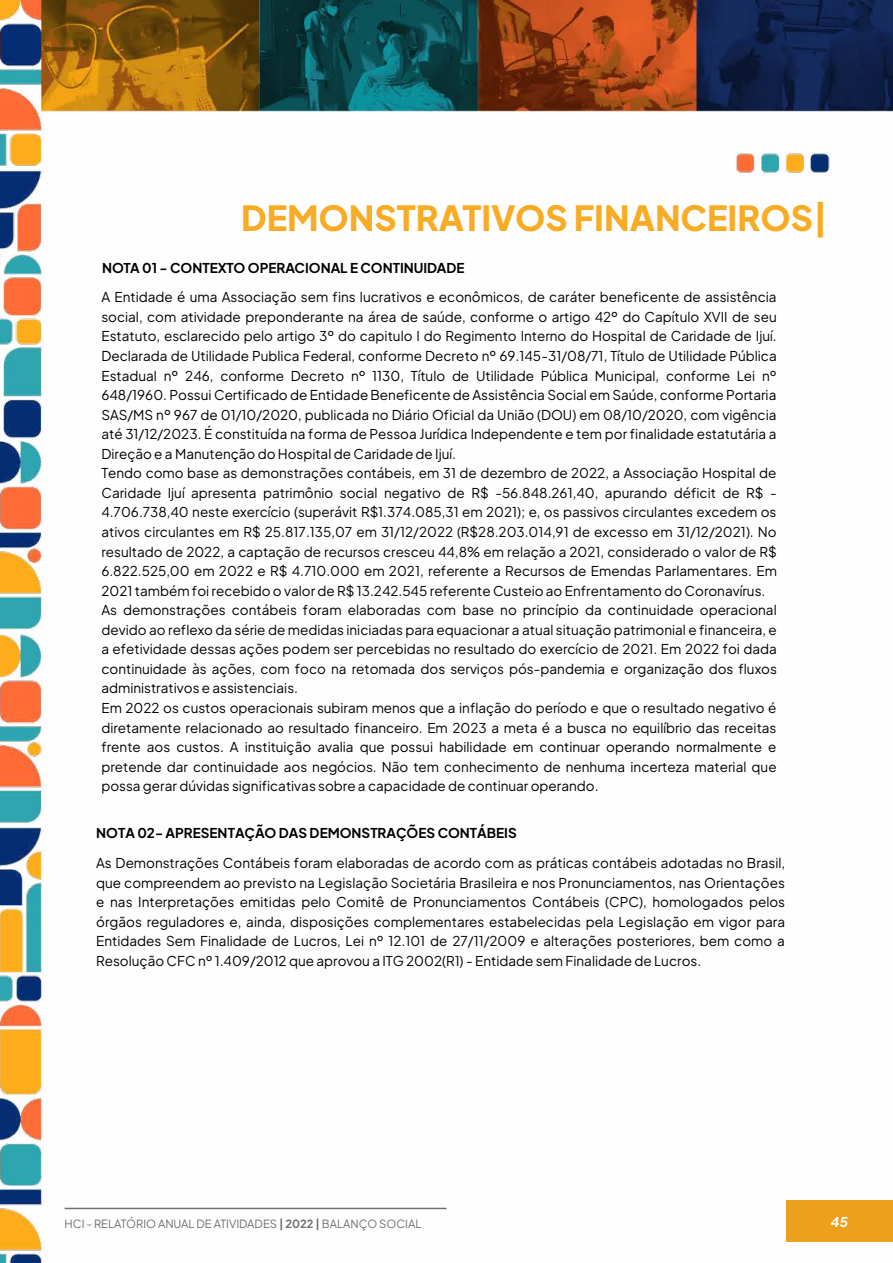
<style>
.page{position:relative;width:893px;height:1263px;background:#fff}
.page>*{position:absolute;margin:0;border:0;box-sizing:border-box;transform-origin:0 0}
.t1{font:800 34.5px "Plus Jakarta Sans";color:#f8ac25}
.t2{font:13.5px/19.5px "Plus Jakarta Sans Roman";color:#000}
.t3{font:700 13.5px "Plus Jakarta Sans";color:#000}
.t4{font:italic 700 13.5px "Plus Jakarta Sans";color:#fff}
.t5{font:11.25px "Plus Jakarta Sans";color:#706f6f}
.s1{font-weight:700}
</style>
<div class="page">
<img style="left:0;top:0;width:893px;height:1263px">
<hr style="left:65px;top:1208px;width:381px;height:1px;background:#706f6f">
<div style="left:787px;top:1201px;width:106px;height:41px;background:#eca11e"></div>
<h1 class="t1" style="left:241px;top:190px;width:588px">DEMONSTRATIVOS FINANCEIROS|</h1>
<p class="t3" style="left:102px;top:257px;width:364px">NOTA 01 - CONTEXTO OPERACIONAL E CONTINUIDADE</p>
<p class="t2" style="left:101px;top:286px;width:677px">A Entidade é uma Associação sem fins lucrativos e econômicos, de caráter beneficente de assistência social, com atividade preponderante na área de saúde, conforme o artigo 42º do Capítulo XVII de seu Estatuto, esclarecido pelo artigo 3º do capitulo I do Regimento Interno do Hospital de Caridade de Ijuí.<br>Declarada de Utilidade Publica Federal, conforme Decreto nº 69.145-31/08/71, Título de Utilidade Pública Estadual nº 246, conforme Decreto nº 1130, Título de Utilidade Pública Municipal, conforme Lei nº 648/1960. Possui Certificado de Entidade Beneficente de Assistência Social em Saúde, conforme Portaria SAS/MS nº 967 de 01/10/2020, publicada no Diário Oficial da União (DOU) em 08/10/2020, com vigência até 31/12/2023. É constituída na forma de Pessoa Jurídica Independente e tem por finalidade estatutária a Direção e a Manutenção do Hospital de Caridade de Ijuí.<br>Tendo como base as demonstrações contábeis, em 31 de dezembro de 2022, a Associação Hospital de Caridade Ijuí apresenta patrimônio social negativo de R$ -56.848.261,40, apurando déficit de R$ - 4.706.738,40 neste exercício (superávit R$1.374.085,31 em 2021); e, os passivos circulantes excedem os ativos circulantes em R$ 25.817.135,07 em 31/12/2022 (R$28.203.014,91 de excesso em 31/12/2021). No resultado de 2022, a captação de recursos cresceu 44,8% em relação a 2021, considerado o valor de R$ 6.822.525,00 em 2022 e R$ 4.710.000 em 2021, referente a Recursos de Emendas Parlamentares. Em 2021 também foi recebido o valor de R$ 13.242.545 referente Custeio ao Enfrentamento do Coronavírus.<br>As demonstrações contábeis foram elaboradas com base no princípio da continuidade operacional devido ao reflexo da série de medidas iniciadas para equacionar a atual situação patrimonial e financeira, e a efetividade dessas ações podem ser percebidas no resultado do exercício de 2021. Em 2022 foi dada continuidade às ações, com foco na retomada dos serviços pós-pandemia e organização dos fluxos administrativos e assistenciais.<br>Em 2022 os custos operacionais subiram menos que a inflação do período e que o resultado negativo é diretamente relacionado ao resultado financeiro. Em 2023 a meta é a busca no equilíbrio das receitas frente aos custos. A instituição avalia que possui habilidade em continuar operando normalmente e pretende dar continuidade aos negócios. Não tem conhecimento de nenhuma incerteza material que possa gerar dúvidas significativas sobre a capacidade de continuar operando.</p>
<p class="t3" style="left:96px;top:822px;width:422px">NOTA 02- APRESENTAÇÃO DAS DEMONSTRAÇÕES CONTÁBEIS</p>
<p class="t2" style="left:96px;top:852px;width:690px;text-align:justify">As Demonstrações Contábeis foram elaboradas de acordo com as práticas contábeis adotadas no Brasil, que compreendem ao previsto na Legislação Societária Brasileira e nos Pronunciamentos, nas Orientações e nas Interpretações emitidas pelo Comitê de Pronunciamentos Contábeis (CPC), homologados pelos órgãos reguladores e, ainda, disposições complementares estabelecidas pela Legislação em vigor para Entidades Sem Finalidade de Lucros, Lei nº 12.101 de 27/11/2009 e alterações posteriores, bem como a Resolução CFC nº 1.409/2012 que aprovou a ITG 2002(R1) - Entidade sem Finalidade de Lucros.</p>
<p class="t3" style="left:96px;top:1210px;width:393px">NOTA 03 - RESUMO DAS PRINCIPAIS PRÁTICAS CONTÁBEIS</p>
<p class="t5" style="left:65px;top:1214px;width:358px">HCI - RELATÓRIO ANUAL DE ATIVIDADES <span class="s1">| 2022 |</span> BALANÇO SOCIAL</p>
<p class="t4" style="left:831px;top:1211px;width:19px">45</p>
</div>
